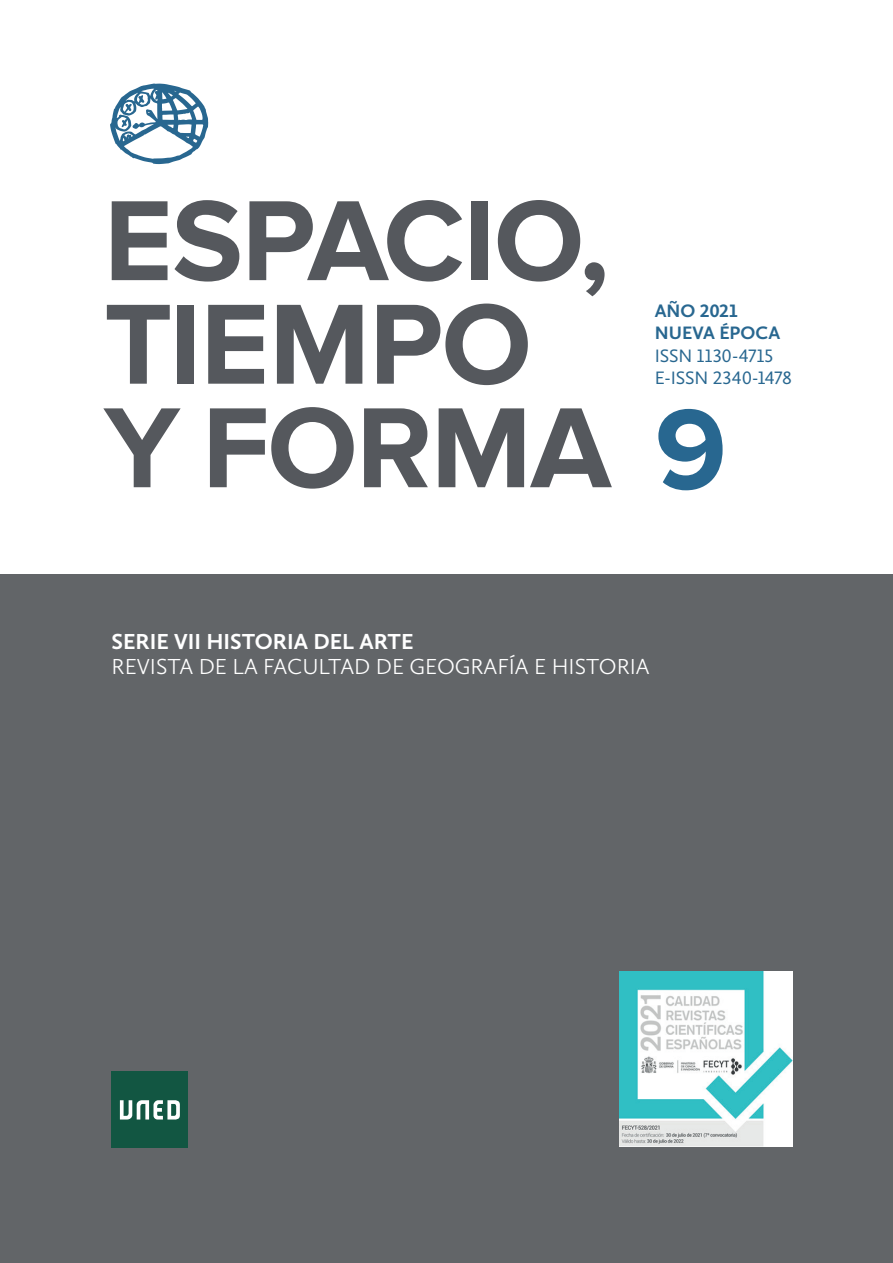
<style>
.page{position:relative;width:893px;height:1263px;background:#fff}
.page>*{position:absolute;margin:0;border:0;box-sizing:border-box;transform-origin:0 0}
.t1{font:700 118.2px/103.5px "Proxima Nova";letter-spacing:-.01em;color:#55585d}
.t2{font:300 22.5px "Calluna Sans";color:#fff}
.t3{font:700 22.5px "Calluna Sans";color:#fff}
.t4{font:18.6px/22.4px "Calluna Sans";letter-spacing:.005em;color:#286790}
.t5{font:700 18.6px/22.4px "Calluna Sans";color:#286790}
.s1{color:#286790}
</style>
<div class="page">
<div style="left:0;top:574px;width:893px;height:689px;background:#626568"></div>
<div style="left:112px;top:1071px;width:76px;height:77px;background:#125642"></div>
<svg style="left:120px;top:1100px;width:60px;height:20px"></svg>
<svg style="left:110px;top:83px;width:98px;height:81px"></svg>
<img style="left:620px;top:972px;width:173px;height:174px">
<h1 class="t1" style="left:104px;top:192px;width:624px">ESPACIO,<br>TIEMPO<br>Y FORMA <span class="s1">9</span></h1>
<p class="t5" style="left:655px;top:299px;width:127px">AÑO 2021<br>NUEVA ÉPOCA</p>
<p class="t4" style="left:655px;top:344px;width:139px">ISSN 1130-4715<br>E-ISSN 2340-1478</p>
<p class="t3" style="left:112px;top:627px;width:303px">SERIE VII HISTORIA DEL ARTE</p>
<p class="t2" style="left:112px;top:653px;width:540px">REVISTA DE LA FACULTAD DE GEOGRAFÍA E HISTORIA</p>
</div>
